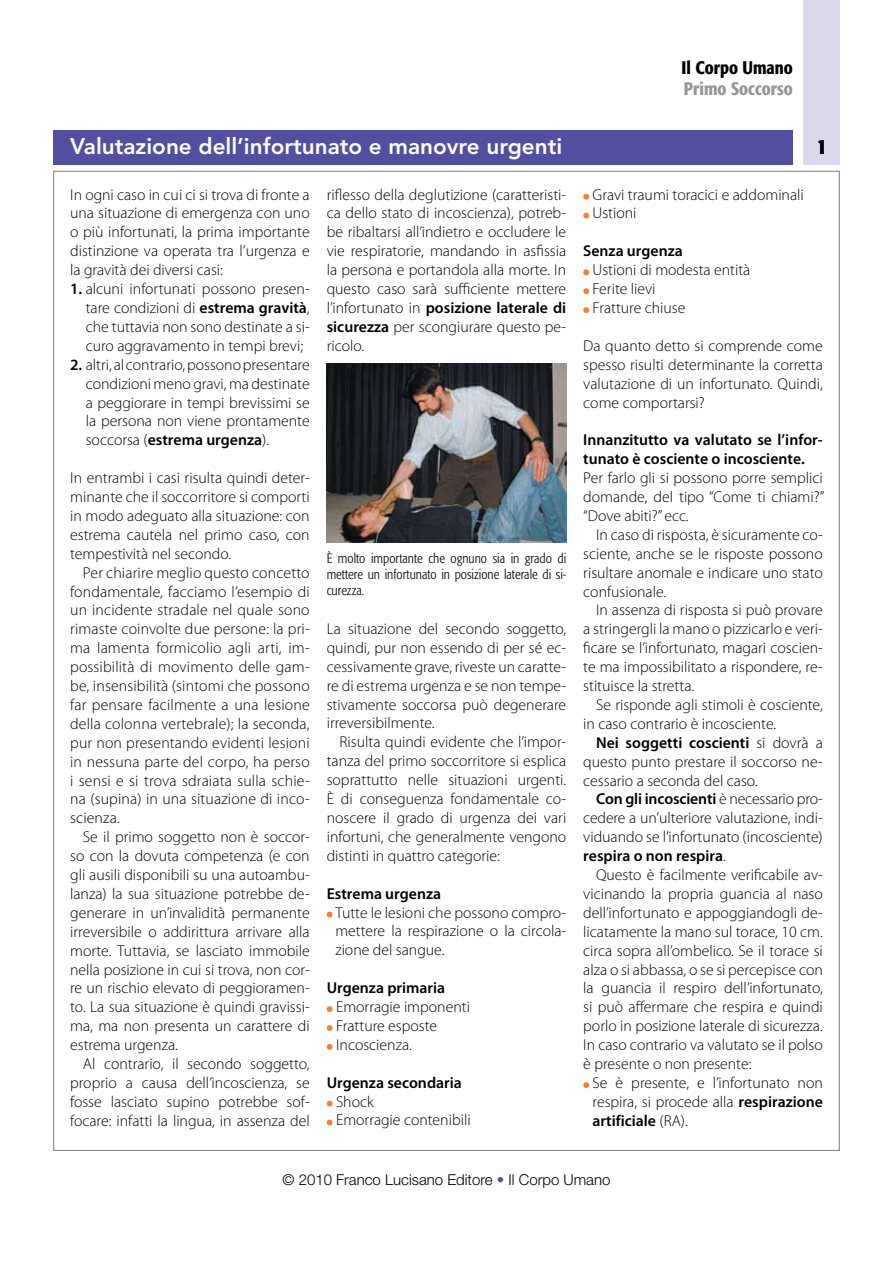
<style>
.page{position:relative;width:893px;height:1263px;background:#fff}
.page>*{position:absolute;margin:0;border:0;box-sizing:border-box;transform-origin:0 0}
.t1{font:800 22.5px "Avenir LT Std";color:#fff}
.t2{font:500 condensed 21px "Formata";color:#000}
.t3{font:500 condensed 18px "Formata";color:#939598}
.t4{font:500 condensed 18px "Formata";color:#000}
.t5{font:300 15.75px/18.9px "Myriad Pro";color:#000;text-align:justify}
.t6{font:600 15.75px/18.9px "Myriad Pro";color:#000}
.t7{font:300 15px "Helvetica Neue LT Std";color:#000}
.t8{font:300 condensed 13.5px/16.2px "Formata";color:#000;text-align:justify}
.s1{font-weight:600}
.s2{font-weight:300}
.s3{color:#524fa1}
</style>
<div class="page">
<div style="left:53px;top:130px;width:740px;height:34px;background:#524fa1"></div>
<div style="left:804px;top:0;width:36px;height:164px;background:#dbd9ed"></div>
<svg style="left:583px;top:194px;width:6px;height:6px"></svg>
<svg style="left:583px;top:213px;width:6px;height:5px"></svg>
<svg style="left:583px;top:269px;width:6px;height:6px"></svg>
<svg style="left:583px;top:288px;width:6px;height:6px"></svg>
<svg style="left:583px;top:307px;width:6px;height:6px"></svg>
<svg style="left:583px;top:1082px;width:6px;height:6px"></svg>
<img style="left:327px;top:363px;width:239px;height:180px">
<svg style="left:327px;top:912px;width:6px;height:5px"></svg>
<svg style="left:327px;top:1006px;width:6px;height:6px"></svg>
<svg style="left:327px;top:1025px;width:6px;height:6px"></svg>
<svg style="left:327px;top:1044px;width:6px;height:6px"></svg>
<svg style="left:327px;top:1101px;width:6px;height:5px"></svg>
<svg style="left:327px;top:1119px;width:6px;height:6px"></svg>
<p class="t4" style="left:681px;top:57px;width:113px">Il Corpo Umano</p>
<p class="t3" style="left:684px;top:78px;width:111px">Primo Soccorso</p>
<h1 class="t1" style="left:70px;top:133px;width:494px">Valutazione dell’infortunato e manovre urgenti</h1>
<h2 class="t2" style="left:817px;top:133px;width:12px">1</h2>
<p class="t5" style="left:70px;top:185px;width:241px">In ogni caso in cui ci si trova di fronte a una situazione di emergenza con uno o più infortunati, la prima importante distinzione va operata tra l’urgenza e la gravità dei diversi casi:</p>
<p class="t5" style="left:86px;top:280px;width:225px;text-indent:-16px"><span class="s1">1.</span> alcuni infortunati possono presen&shy;tare condizioni di <span class="s1">estrema gravità</span>, che tuttavia non sono destinate a si&shy;curo aggravamento in tempi brevi;</p>
<p class="t5" style="left:86px;top:355px;width:225px;text-indent:-16px"><span class="s1">2.</span> altri, al contrario, possono presentare condizioni meno gravi, ma destinate a peggiorare in tempi brevissimi se la persona non viene prontamente soccorsa (<span class="s1">estrema urgenza</span>).</p>
<p class="t5" style="left:70px;top:469px;width:241px">In entrambi i casi risulta quindi deter&shy;minante che il soccorritore si comporti in modo adeguato alla situazione: con estrema cautela nel primo caso, con tempestività nel secondo.</p>
<p class="t5" style="left:70px;top:563px;width:241px;text-indent:13px">Per chiarire meglio questo concetto fondamentale, facciamo l’esempio di un incidente stradale nel quale sono rimaste coinvolte due persone: la pri&shy;ma lamenta formicolio agli arti, im&shy;possibilità di movimento delle gam&shy;be, insensibilità (sintomi che possono far pensare facilmente a una lesione della colonna vertebrale); la seconda, pur non presentando evidenti lesioni in nessuna parte del corpo, ha perso i sensi e si trova sdraiata sulla schie&shy;na (supina) in una situazione di inco&shy;scienza.</p>
<p class="t5" style="left:70px;top:828px;width:241px;text-indent:13px">Se il primo soggetto non è soccor&shy;so con la dovuta competenza (e con gli ausili disponibili su una autoambu&shy;lanza) la sua situazione potrebbe de&shy;generare in un’invalidità permanente irreversibile o addirittura arrivare alla morte. Tuttavia, se lasciato immobile nella posizione in cui si trova, non cor&shy;re un rischio elevato di peggioramen&shy;to. La sua situazione è quindi gravissi&shy;ma, ma non presenta un carattere di estrema urgenza.</p>
<p class="t5" style="left:70px;top:1055px;width:241px;text-indent:13px">Al contrario, il secondo soggetto, proprio a causa dell’incoscienza, se fosse lasciato supino potrebbe sof&shy;focare: infatti la lingua, in assenza del</p>
<p class="t5" style="left:327px;top:185px;width:241px">riflesso della deglutizione (caratteristi&shy;ca dello stato di incoscienza), potreb&shy;be ribaltarsi all’indietro e occludere le vie respiratorie, mandando in asfissia la persona e portandola alla morte. In questo caso sarà sufficiente mettere l’infortunato in <span class="s1">posizione laterale di sicurezza</span> per scongiurare questo pe&shy;ricolo.</p>
<p class="t5" style="left:593px;top:185px;width:213px">Gravi traumi toracici e addominali<br>Ustioni</p>
<p class="t6" style="left:583px;top:242px;width:101px">Senza urgenza</p>
<p class="t5" style="left:593px;top:261px;width:159px;text-align:left">Ustioni di modesta entità<br>Ferite lievi<br>Fratture chiuse</p>
<p class="t5" style="left:583px;top:336px;width:241px">Da quanto detto si comprende come spesso risulti determinante la corretta valutazione di un infortunato. Quindi, come comportarsi?</p>
<p class="t6" style="left:583px;top:431px;width:241px">Innanzitutto va valutato se l’infor&shy;tunato è cosciente o incosciente.</p>
<p class="t5" style="left:583px;top:469px;width:243px">Per farlo gli si possono porre semplici domande, del tipo “Come ti chiami?” “Dove abiti?” ecc.</p>
<p class="t5" style="left:583px;top:525px;width:241px;text-indent:13px">In caso di risposta, è sicuramente co&shy;sciente, anche se le risposte possono risultare anomale e indicare uno stato confusionale.</p>
<p class="t5" style="left:583px;top:601px;width:241px;text-indent:13px">In assenza di risposta si può provare a stringergli la mano o pizzicarlo e veri&shy;ficare se l’infortunato, magari coscien&shy;te ma impossibilitato a rispondere, re&shy;stituisce la stretta.</p>
<p class="t5" style="left:583px;top:695px;width:241px;text-indent:13px">Se risponde agli stimoli è cosciente, in caso contrario è incosciente.</p>
<p class="t5" style="left:583px;top:733px;width:241px;text-indent:13px"><span class="s1">Nei soggetti coscienti</span> si dovrà a questo punto prestare il soccorso ne&shy;cessario a seconda del caso.</p>
<p class="t5" style="left:583px;top:790px;width:241px;text-indent:13px"><span class="s1">Con gli incoscienti</span> è necessario pro&shy;cedere a un’ulteriore valutazione, indi&shy;viduando se l’infortunato (incosciente) <span class="s1">respira o non respira</span>.</p>
<p class="t5" style="left:596px;top:866px;width:228px">Questo è facilmente verificabile av-</p>
<p class="t5" style="left:583px;top:884px;width:241px">vicinando la propria guancia al naso</p>
<p class="t5" style="left:583px;top:903px;width:241px">dell’infortunato e appoggiandogli de-</p>
<p class="t5" style="left:583px;top:922px;width:241px">licatamente la mano sul torace, 10 cm.</p>
<p class="t5" style="left:583px;top:941px;width:241px">circa sopra all’ombelico. Se il torace si</p>
<p class="t5" style="left:583px;top:960px;width:241px">alza o si abbassa, o se si percepisce con</p>
<p class="t5" style="left:583px;top:979px;width:241px">la guancia il respiro dell’infortunato,</p>
<p class="t5" style="left:583px;top:998px;width:241px">si può affermare che respira e quindi</p>
<p class="t5" style="left:583px;top:1017px;width:241px">porlo in posizione laterale di sicurezza.</p>
<p class="t5" style="left:583px;top:1036px;width:241px">In caso contrario va valutato se il polso</p>
<p class="t5" style="left:583px;top:1055px;width:170px">è presente o non presente:</p>
<p class="t5" style="left:593px;top:1073px;width:232px">Se è presente, e l’infortunato non</p>
<p class="t5" style="left:593px;top:1092px;width:232px">respira, si procede alla <span class="s1">respirazione</span></p>
<p class="t6" style="left:593px;top:1111px;width:97px">artificiale <span class="s2">(RA).</span></p>
<p class="t8" style="left:327px;top:550px;width:241px">È molto importante che ognuno sia in grado di mettere un infortunato in posizione laterale di si&shy;curezza.</p>
<p class="t5" style="left:327px;top:619px;width:241px">La situazione del secondo soggetto, quindi, pur non essendo di per sé ec&shy;cessivamente grave, riveste un caratte&shy;re di estrema urgenza e se non tempe&shy;stivamente soccorsa può degenerare irreversibilmente.</p>
<p class="t5" style="left:327px;top:733px;width:241px;text-indent:13px">Risulta quindi evidente che l’impor&shy;tanza del primo soccorritore si esplica soprattutto nelle situazioni urgenti.<br>È di conseguenza fondamentale co&shy;noscere il grado di urgenza dei vari infortuni, che generalmente vengono distinti in quattro categorie:</p>
<p class="t6" style="left:327px;top:884px;width:116px">Estrema urgenza</p>
<p class="t5" style="left:335px;top:903px;width:232px">Tutte le lesioni che possono compro&shy;mettere la respirazione o la circola&shy;zione del sangue.</p>
<p class="t6" style="left:327px;top:978px;width:120px">Urgenza primaria</p>
<p class="t5" style="left:336px;top:997px;width:135px;text-align:left">Emorragie imponenti<br>Fratture esposte<br>Incoscienza.</p>
<p class="t6" style="left:327px;top:1073px;width:137px">Urgenza secondaria</p>
<p class="t5" style="left:336px;top:1092px;width:136px">Shock<br>Emorragie contenibili</p>
<p class="t7" style="left:282px;top:1170px;width:329px">© 2010 Franco Lucisano Editore <span class="s3">•</span> Il Corpo Umano</p>
</div>
